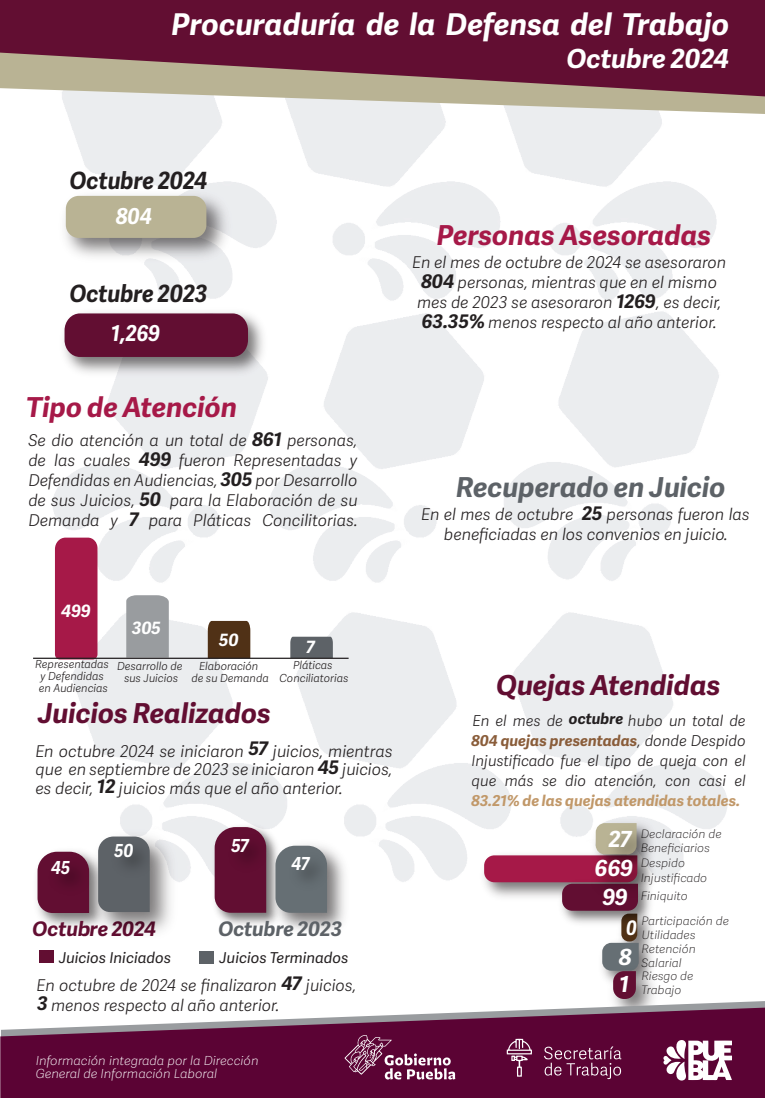
<style>
.page{position:relative;width:765px;height:1098px;background:#fff}
.page>*{position:absolute;margin:0;border:0;box-sizing:border-box;transform-origin:0 0}
.t1{font:italic 700 30px "Adelle Sans EXT";color:#fff}
.t2{font:italic 700 27.5px "Adelle Sans EXT";color:#a61948}
.t3{font:italic 700 27.5px "Adelle Sans EXT";color:#620e32}
.t4{font:italic 700 27.5px "Adelle Sans EXT";color:#5d6267}
.t5{font:italic 700 26.25px "Adelle Sans EXT";color:#fff}
.t6{font:italic 700 23.75px "Adelle Sans EXT";color:#231f20;scale:.94 1}
.t7{font:italic 700 22.25px/29.1px "Adelle Sans EXT";letter-spacing:-.01em;color:#fff;text-align:center}
.t8{font:italic 700 21.88px "Adelle Sans EXT";letter-spacing:-.005em;color:#fff;scale:.94 1}
.t9{font:italic 700 20px "Adelle Sans EXT";color:#620e32}
.t10{font:italic 700 20px "Adelle Sans EXT";color:#5d6267}
.t11{font:italic 700 20px "Adelle Sans EXT";color:#fff;scale:.9 1}
.t12{font:italic 700 18px "Adelle Sans EXT";letter-spacing:-.01em;color:#fff;scale:.92 1}
.t13{font:italic 700 18px "Adelle Sans EXT";letter-spacing:-.01em;color:#fff;scale:.95 1}
.t14{font:italic 700 17px "Adelle Sans EXT";color:#fff}
.t15{font:italic 300 16.25px/20px "Adelle Sans EXT";color:#231f20;text-align:center}
.t16{font:italic 300 15px/20px "Adelle Sans EXT";color:#231f20;text-align:justify}
.t17{font:italic 700 15px "Adelle Sans EXT";color:#c19869}
.t18{font:italic 15px "Adelle Sans EXT";color:#231f20}
.t19{font:italic 100 12.5px/13.8px "Adelle Sans EXT";color:#fff;scale:1.04 1}
.t20{font:italic 100 11.62px/13.9px "Adelle Sans EXT";color:#231f20;scale:1.04 1}
.t21{font:italic 300 11.12px/12.2px "Adelle Sans EXT";color:#231f20;text-align:center}
.s1{font-weight:700;font-size:18.75px}
.s2{font-weight:700}
.s3{font-weight:700;color:#8a5d3a}
</style>
<div class="page">
<svg style="left:62px;top:96px;width:703px;height:18px"></svg>
<svg style="left:0;top:0;width:765px;height:96px;background:#763449"></svg>
<img style="left:639px;top:930px;width:13px;height:5px">
<img style="left:56px;top:305px;width:216px;height:76px">
<div style="left:65px;top:313px;width:183px;height:44px;background:#620e32;border-radius:16px"></div>
<img style="left:62px;top:185px;width:174px;height:83px">
<div style="left:66px;top:196px;width:140px;height:42px;background:#b9b394;border-radius:13px"></div>
<img style="left:639px;top:911px;width:15px;height:19px">
<img style="left:599px;top:817px;width:61px;height:29px">
<img style="left:639px;top:846px;width:22px;height:65px">
<img style="left:639px;top:935px;width:14px;height:26px">
<img style="left:613px;top:961px;width:41px;height:40px">
<svg style="left:484px;top:823px;width:155px;height:176px"></svg>
<svg style="left:38px;top:851px;width:48px;height:62px"></svg>
<img style="left:208px;top:821px;width:76px;height:106px">
<svg style="left:215px;top:827px;width:51px;height:86px;background:#6a1b3d"></svg>
<img style="left:266px;top:835px;width:88px;height:96px">
<svg style="left:275px;top:845px;width:52px;height:68px"></svg>
<img style="left:221px;top:826px;width:56px;height:57px">
<img style="left:281px;top:844px;width:56px;height:58px">
<img style="left:86px;top:824px;width:96px;height:110px">
<svg style="left:98px;top:836px;width:52px;height:76px;background:#64696e"></svg>
<img style="left:41px;top:849px;width:56px;height:57px">
<div style="left:39px;top:950px;width:15px;height:12px;background:#620e32"></div>
<div style="left:199px;top:951px;width:15px;height:12px;background:#5d6267"></div>
<img style="left:104px;top:832px;width:56px;height:57px">
<svg style="left:290px;top:637px;width:43px;height:20px"></svg>
<div style="left:208px;top:621px;width:42px;height:36px;background:#503116"></div>
<div style="left:126px;top:595px;width:43px;height:62px;background:#999c9f"></div>
<div style="left:55px;top:537px;width:43px;height:120px;background:#a61948"></div>
<svg style="left:610px;top:1001px;width:155px;height:6px"></svg>
<svg style="left:0;top:1007px;width:765px;height:91px;background:#732d54"></svg>
<hr style="left:33px;top:657px;width:316px;height:2px;background:#231f20">
<svg style="left:344px;top:1035px;width:112px;height:45px;background:#7a345b"></svg>
<svg style="left:507px;top:1038px;width:25px;height:38px"></svg>
<svg style="left:544px;top:1046px;width:77px;height:33px;background:#772f57"></svg>
<svg style="left:662px;top:1038px;width:71px;height:42px"></svg>
<h1 class="t1" style="left:171px;top:0;width:559px">Procuraduría de la Defensa del Trabajo</h1>
<h3 class="t5" style="left:567px;top:37px;width:164px">Octubre 2024</h3>
<h3 class="t6" style="left:70px;top:161px;width:148px">Octubre 2024</h3>
<h3 class="t8" style="left:116px;top:199px;width:40px">804</h3>
<h3 class="t6" style="left:70px;top:274px;width:148px">Octubre 2023</h3>
<h3 class="t8" style="left:111px;top:315px;width:54px">1,269</h3>
<h2 class="t2" style="left:26px;top:385px;width:212px">Tipo de Atención</h2>
<p class="t15" style="left:28px;top:429px;width:331px;text-align:justify">Se dio atención a un total de <span class="s1">861</span> personas, de las cuales <span class="s1">499</span> fueron Representadas y Defendidas en Audiencias, <span class="s1">305</span> por Desarrollo de sus Juicios, <span class="s1">50</span> para la Elaboración de su Demanda y <span class="s1">7</span> para Pláticas Concilitorias.</p>
<h2 class="t2" style="left:437px;top:212px;width:276px">Personas Asesoradas</h2>
<p class="t15" style="left:412px;top:252px;width:316px">En el mes de octubre de 2024 se asesoraron <span class="s1">804</span> personas, mientras que en el mismo mes de 2023 se asesoraron <span class="s1">1269</span>, es decir, <span class="s1">63.35%</span> menos respecto al año anterior.</p>
<h2 class="t4" style="left:456px;top:464px;width:271px">Recuperado en Juicio</h2>
<p class="t15" style="left:421px;top:503px;width:330px">En el mes de octubre <span class="s1">25</span> personas fueron las beneficiadas en los convenios en juicio.</p>
<p class="t14" style="left:61px;top:597px;width:31px">499</p>
<p class="t14" style="left:132px;top:614px;width:30px">305</p>
<p class="t14" style="left:219px;top:626px;width:21px">50</p>
<p class="t14" style="left:306px;top:633px;width:11px">7</p>
<p class="t21" style="left:35px;top:657px;width:75px">Representadas y Defendidas en Audiencias</p>
<p class="t21" style="left:117px;top:659px;width:67px">Desarrollo de sus Juicios</p>
<p class="t21" style="left:191px;top:659px;width:79px">Elaboración<br>de su Demanda</p>
<p class="t21" style="left:280px;top:658px;width:70px">Pláticas<br>Conciliatorias</p>
<h2 class="t3" style="left:38px;top:690px;width:235px">Juicios Realizados</h2>
<p class="t15" style="left:35px;top:740px;width:359px;line-height:18.8px;text-align:justify">En octubre 2024 se iniciaron <span class="s1">57</span> juicios, mientras que en septiembre de 2023 se iniciaron <span class="s1">45</span> juicios, es decir, <span class="s1">12</span> juicios más que el año anterior.</p>
<p class="t13" style="left:232px;top:830px;width:20px">57</p>
<p class="t12" style="left:114px;top:836px;width:22px">50</p>
<p class="t12" style="left:51px;top:853px;width:22px">45</p>
<p class="t12" style="left:291px;top:849px;width:21px">47</p>
<h2 class="t3" style="left:496px;top:662px;width:226px">Quejas Atendidas</h2>
<p class="t16" style="left:471px;top:709px;width:276px">En el mes de <span class="s2">octubre</span> hubo un total de <span class="s3">804 quejas presentadas</span>, donde Despido Injustificado fue el tipo de queja con el que más se dio atención, con casi el</p>
<p class="t17" style="left:471px;top:788px;width:270px">83.21% de las quejas atendidas totales.</p>
<h3 class="t7" style="left:595px;top:822px;width:40px">27<br>669<br>99</h3>
<p class="t20" style="left:641px;top:826px;width:79px">Declaración de<br>Beneficiarios</p>
<p class="t20" style="left:641px;top:854px;width:65px;line-height:15.2px">Despido<br>Injustificado</p>
<p class="t20" style="left:641px;top:888px;width:47px">Finiquito</p>
<p class="t20" style="left:642px;top:913px;width:86px">Participación de<br>Utilidades<br>Retención<br>Salarial<br>Riesgo de<br>Trabajo</p>
<p class="t9" style="left:33px;top:912px;width:125px">Octubre 2024</p>
<p class="t10" style="left:218px;top:912px;width:125px">Octubre 2023</p>
<p class="t11" style="left:626px;top:911px;width:13px">0</p>
<h3 class="t7" style="left:619px;top:941px;width:14px;line-height:26.9px;text-align:left">8<br>1</h3>
<p class="t18" style="left:59px;top:945px;width:114px">Juicios Iniciados</p>
<p class="t18" style="left:219px;top:945px;width:131px">Juicios Terminados</p>
<p class="t15" style="left:37px;top:974px;width:321px;text-align:left">En octubre de 2024 se finalizaron <span class="s1">47</span> juicios,<br><span class="s1">3</span> menos respecto al año anterior.</p>
<p class="t19" style="left:36px;top:1052px;width:216px">Información integrada por la Dirección<br>General de Información Laboral</p>
</div>
